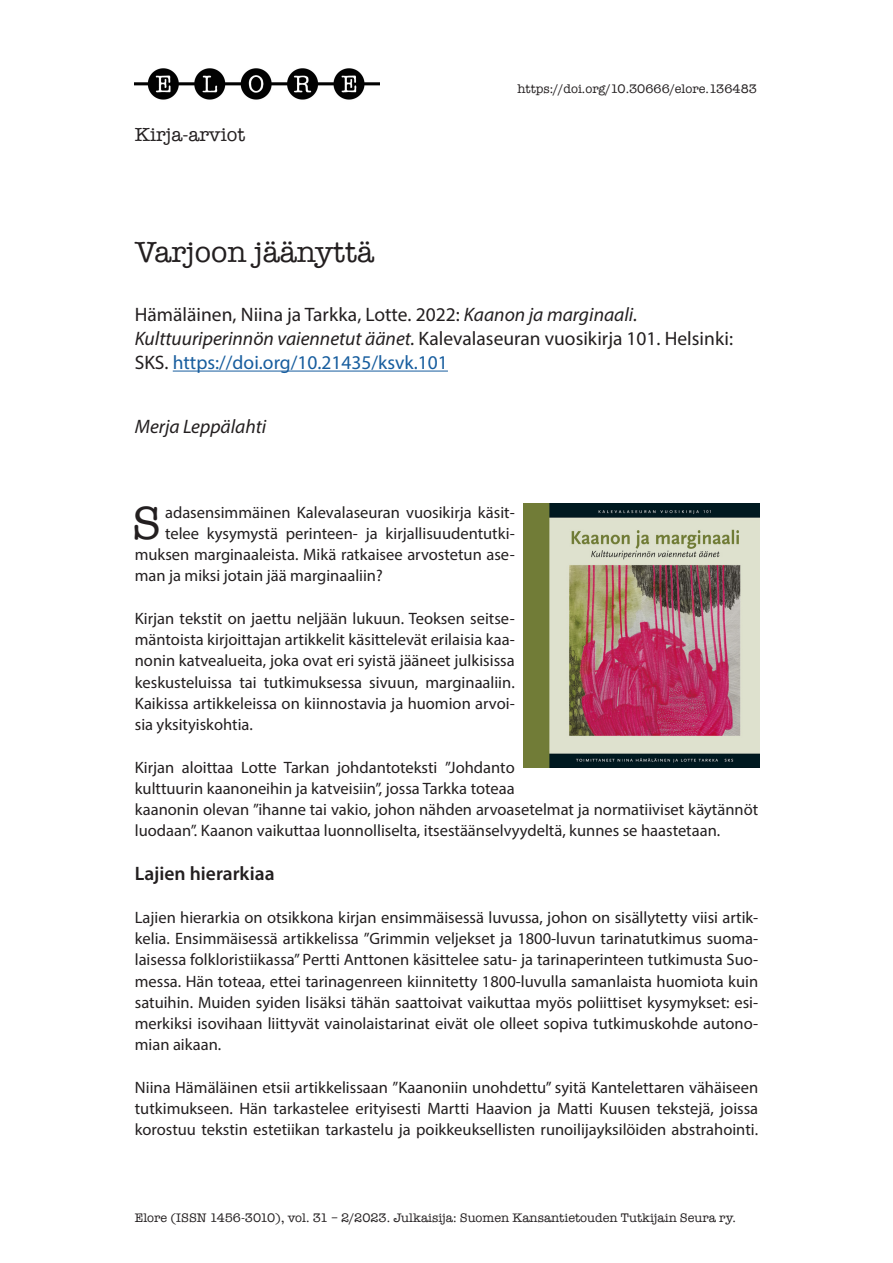
<style>
.page{position:relative;width:893px;height:1263px;background:#fff}
.page>*{position:absolute;margin:0;border:0;box-sizing:border-box;transform-origin:0 0}
.Anfangi{font:47.7px "American Typewriter";color:#231f20}
.Pääotsikko{font:30px "American Typewriter";color:#231f20}
.Julkaisutiedot{font:19.5px/24.3px "Myriad Pro";color:#231f20}
.Elore_väliotsikko{font:600 19.5px "Myriad Pro";color:#231f20}
.Kirjoittaja_t{font:italic 19.5px "Myriad Pro";color:#231f20}
.Julkaisuryhmä{font:19.5px "American Typewriter";color:#231f20}
.Elore_leipäteksti{font:16.5px/21.3px "Myriad Pro";color:#231f20;text-align:justify}
.Anfangi-2{font:16.5px "Myriad Pro";color:#231f20}
.t1{font:12.75px "American Typewriter";color:#231f20}
.s1{font-style:italic}
.s2{color:#175d9e}
</style>
<div class="page">
<img style="left:135px;top:68px;width:244px;height:32px">
<hr style="left:173px;top:371px;width:275px;height:1px;background:#175d9e">
<img style="left:523px;top:504px;width:236px;height:263px">
<p class="Julkaisuryhmä" style="left:135px;top:120px;width:112px">Kirja-arviot</p>
<p class="t1" style="left:517px;top:79px;width:241px">https://doi.org/10.30666/elore.136483</p>
<p class="Pääotsikko" style="left:135px;top:229px;width:241px">Varjoon jäänyttä</p>
<p class="Julkaisutiedot" style="left:135px;top:302px;width:600px">Hämäläinen, Niina ja Tarkka, Lotte. 2022: <span class="s1">Kaanon ja marginaali.<br>Kulttuuriperinnön vaiennetut äänet.</span> Kalevalaseuran vuosikirja 101. Helsinki:<br>SKS. <span class="s2">https://doi.org/10.21435/ksvk.101</span></p>
<p class="Kirjoittaja_t" style="left:135px;top:414px;width:133px">Merja Leppälahti</p>
<p class="Anfangi" style="left:132px;top:487px;width:31px">S</p>
<p class="Anfangi-2" style="left:165px;top:502px;width:351px">adasensimmäinen Kalevalaseuran vuosikirja käsit-</p>
<p class="Anfangi-2" style="left:165px;top:523px;width:351px">telee kysymystä perinteen- ja kirjallisuudentutki-</p>
<p class="Anfangi-2" style="left:135px;top:544px;width:381px">muksen marginaaleista. Mikä ratkaisee arvostetun ase-</p>
<p class="Anfangi-2" style="left:135px;top:566px;width:249px">man ja miksi jotain jää marginaaliin?</p>
<p class="Elore_leipäteksti" style="left:135px;top:607px;width:381px">Kirjan tekstit on jaettu neljään lukuun. Teoksen seitse&shy;mäntoista kirjoittajan artikkelit käsittelevät erilaisia kaa&shy;nonin katvealueita, joka ovat eri syistä jääneet julkisissa keskusteluissa tai tutkimuksessa sivuun, marginaaliin.<br>Kaikissa artikkeleissa on kiinnostavia ja huomion arvoi&shy;sia yksityiskohtia.</p>
<p class="Elore_leipäteksti" style="left:135px;top:756px;width:625px;text-align:left">Kirjan aloittaa Lotte Tarkan johdantoteksti ”Johdanto<br>kulttuurin kaanoneihin ja katveisiin”, jossa Tarkka toteaa<br>kaanonin olevan ”ihanne tai vakio, johon nähden arvoasetelmat ja normatiiviset käytännöt luodaan”. Kaanon vaikuttaa luonnolliselta, itsestäänselvyydeltä, kunnes se haastetaan.</p>
<p class="Elore_väliotsikko" style="left:135px;top:861px;width:141px">Lajien hierarkiaa</p>
<p class="Elore_leipäteksti" style="left:135px;top:906px;width:625px">Lajien hierarkia on otsikkona kirjan ensimmäisessä luvussa, johon on sisällytetty viisi artik&shy;kelia. Ensimmäisessä artikkelissa ”Grimmin veljekset ja 1800-luvun tarinatutkimus suoma&shy;laisessa folkloristiikassa” Pertti Anttonen käsittelee satu- ja tarinaperinteen tutkimusta Suo&shy;messa. Hän toteaa, ettei tarinagenreen kiinnitetty 1800-luvulla samanlaista huomiota kuin satuihin. Muiden syiden lisäksi tähän saattoivat vaikuttaa myös poliittiset kysymykset: esi&shy;merkiksi isovihaan liittyvät vainolaistarinat eivät ole olleet sopiva tutkimuskohde autono&shy;mian aikaan.</p>
<p class="Elore_leipäteksti" style="left:135px;top:1076px;width:625px">Niina Hämäläinen etsii artikkelissaan ”Kaanoniin unohdettu” syitä Kantelettaren vähäiseen tutkimukseen. Hän tarkastelee erityisesti Martti Haavion ja Matti Kuusen tekstejä, joissa korostuu tekstin estetiikan tarkastelu ja poikkeuksellisten runoilijayksilöiden abstrahointi.</p>
<p class="t1" style="left:135px;top:1207px;width:602px">Elore (ISSN 1456-3010), vol. 31 – 2/2023. Julkaisija: Suomen Kansantietouden Tutkijain Seura ry.</p>
</div>
